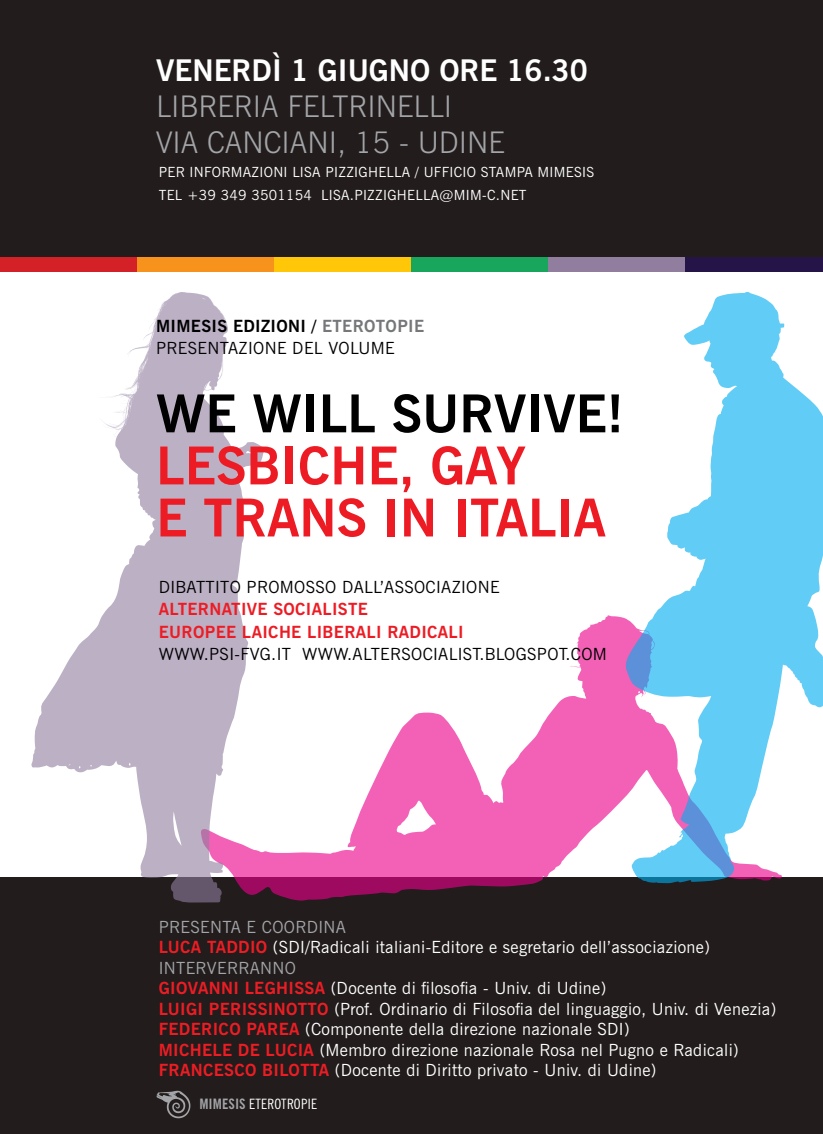
<style>
.page{position:relative;width:823px;height:1134px;background:#fff}
.page>*{position:absolute;margin:0;border:0;box-sizing:border-box;transform-origin:0 0}
.t1{font:700 52.1px/52.1px "News Gothic BT";color:#ed1c24}
.t2{font:700 52.1px "News Gothic BT";color:#000}
.t3{font:300 29.8px/35.7px "News Gothic BT";color:#a3a5a8}
.t4{font:700 29.8px "News Gothic BT";color:#fff}
.t5{font:16.8px/20.5px "News Gothic BT";letter-spacing:.02em;color:#fff}
.t6{font:16.8px/22.3px "News Gothic BT";letter-spacing:.02em;color:#000}
.t7{font:700 16.8px/22.3px "News Gothic BT";letter-spacing:.02em;color:#ed1c24}
.t8{font:condensed 14.2px "News Gothic BT";letter-spacing:.02em;color:#fff}
.t9{font:14px/22.3px "News Gothic BT";letter-spacing:.02em;color:#fff}
.s1{font-weight:700}
.s2{font-weight:700;color:#757779}
.s3{color:#a3a5a8}
.s4{font-weight:700;color:#ed1c24}
.s5{font-weight:700;color:#a3a5a8}
</style>
<div class="page">
<div style="left:0;top:0;width:822px;height:1134px;background:#221c1c"></div>
<div style="left:0;top:257px;width:822px;height:619px;background:#fff"></div>
<svg style="left:264px;top:615px;width:406px;height:286px"></svg>
<svg style="left:624px;top:292px;width:198px;height:591px;fill:#61ccf5"></svg>
<svg style="left:31px;top:292px;width:233px;height:610px"></svg>
<div style="left:0;top:257px;width:137px;height:15px;background:#d42027"></div>
<div style="left:137px;top:257px;width:137px;height:15px;background:#f7931d"></div>
<div style="left:274px;top:257px;width:137px;height:15px;background:#ffc708"></div>
<div style="left:411px;top:257px;width:137px;height:15px;background:#17a65b"></div>
<div style="left:548px;top:257px;width:137px;height:15px;background:#917e9f"></div>
<div style="left:685px;top:257px;width:137px;height:15px;background:#251448"></div>
<img style="left:156px;top:1090px;width:35px;height:29px">
<h2 class="t4" style="left:156px;top:53px;width:433px">VENERDÌ 1 GIUGNO ORE 16.30</h2>
<h2 class="t3" style="left:156px;top:88px;width:350px">LIBRERIA FELTRINELLI<br>VIA CANCIANI, 15 - UDINE</h2>
<p class="t9" style="left:159px;top:161px;width:437px">PER INFORMAZIONI LISA PIZZIGHELLA / UFFICIO STAMPA MIMESIS<br>TEL +39 349 3501154 LISA.PIZZIGHELLA@MIM-C.NET</p>
<p class="t6" style="left:156px;top:315px;width:269px"><span class="s1">MIMESIS EDIZIONI /</span> <span class="s2">ETEROTOPIE<br></span>PRESENTAZIONE DEL VOLUME</p>
<h1 class="t2" style="left:156px;top:382px;width:469px">WE WILL SURVIVE!</h1>
<h1 class="t1" style="left:156px;top:439px;width:451px">LESBICHE, GAY<br>E TRANS IN ITALIA</h1>
<p class="t6" style="left:159px;top:576px;width:342px">DIBATTITO PROMOSSO DALL’ASSOCIAZIONE</p>
<p class="t7" style="left:159px;top:598px;width:306px">ALTERNATIVE SOCIALISTE<br>EUROPEE LAICHE LIBERALI RADICALI</p>
<p class="t6" style="left:159px;top:643px;width:449px">WWW.PSI-FVG.IT WWW.ALTERSOCIALIST.BLOGSPOT.COM</p>
<p class="t5" style="left:159px;top:917px;width:618px"><span class="s3">PRESENTA E COORDINA<br></span><span class="s4">LUCA TADDIO</span> (SDI/Radicali italiani-Editore e segretario dell’associazione)<br><span class="s3">INTERVERRANNO<br></span><span class="s4">GIOVANNI LEGHISSA</span> (Docente di filosofia - Univ. di Udine)<br><span class="s4">LUIGI PERISSINOTTO</span> (Prof. Ordinario di Filosofia del linguaggio, Univ. di Venezia)<br><span class="s4">FEDERICO PAREA</span> (Componente della direzione nazionale SDI)<br><span class="s4">MICHELE DE LUCIA</span> (Membro direzione nazionale Rosa nel Pugno e Radicali)<br><span class="s4">FRANCESCO BILOTTA</span> (Docente di Diritto privato - Univ. di Udine)</p>
<p class="t8" style="left:199px;top:1095px;width:119px"><span class="s5">MIMESIS</span> ETEROTROPIE</p>
</div>
